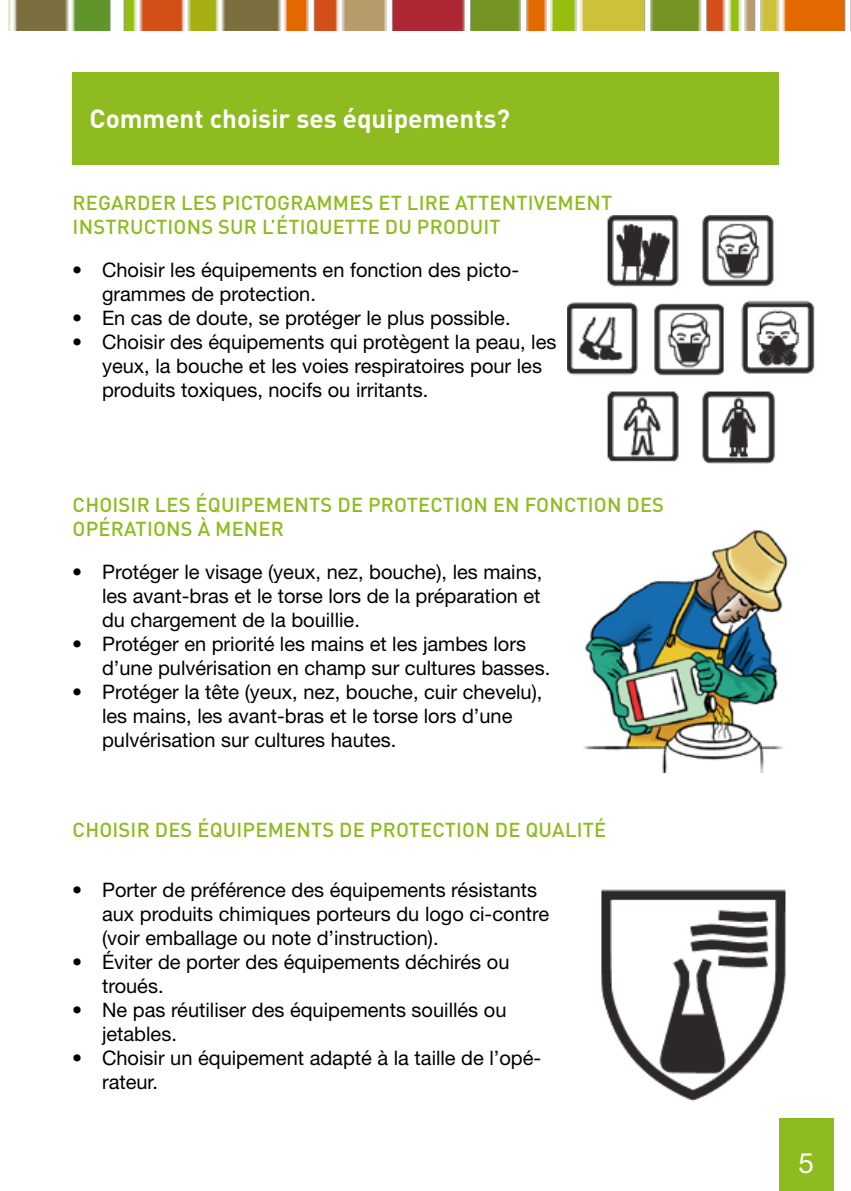
<style>
.page{position:relative;width:851px;height:1191px;background:#fff}
.page>*{position:absolute;margin:0;border:0;box-sizing:border-box;transform-origin:0 0}
.t1{font:28px "Helvetica Neue LT Std";color:#fff}
.t2{font:700 26px "DIN Pro";color:#fff}
.t3{font:20px/24px "Helvetica Neue LT Std";color:#000}
.t4{font:500 20px/24px "DIN Pro";letter-spacing:.01em;color:#8ebb1f}
</style>
<div class="page">
<div style="left:778px;top:1119px;width:55px;height:72px;background:#8ebb1f"></div>
<img style="left:8px;top:0;width:838px;height:30px">
<img style="left:567px;top:215px;width:248px;height:248px">
<div style="left:72px;top:72px;width:707px;height:92px;background:#8ebb1f"></div>
<img style="left:584px;top:530px;width:204px;height:242px">
<img style="left:601px;top:889px;width:185px;height:213px">
<h2 class="t2" style="left:89px;top:101px;width:422px">Comment choisir ses équipements?</h2>
<p class="t4" style="left:73px;top:190px;width:541px">REGARDER LES PICTOGRAMMES ET LIRE ATTENTIVEMENT<br>INSTRUCTIONS SUR L’ÉTIQUETTE DU PRODUIT</p>
<p class="t3" style="left:102px;top:257px;width:418px;text-indent:-30px">• Choisir les équipements en fonction des picto&shy;grammes de protection.</p>
<p class="t3" style="left:72px;top:305px;width:440px">• En cas de doute, se protéger le plus possible.</p>
<p class="t3" style="left:102px;top:329px;width:456px;text-indent:-30px">• Choisir des équipements qui protègent la peau, les yeux, la bouche et les voies respiratoires pour les produits toxiques, nocifs ou irritants.</p>
<p class="t4" style="left:73px;top:492px;width:593px">CHOISIR LES ÉQUIPEMENTS DE PROTECTION EN FONCTION DES<br>OPÉRATIONS À MENER</p>
<p class="t3" style="left:102px;top:559px;width:442px;text-align:justify;text-indent:-30px">• Protéger le visage (yeux, nez, bouche), les mains, les avant-bras et le torse lors de la préparation et du chargement de la bouillie.</p>
<p class="t3" style="left:102px;top:631px;width:449px;text-indent:-30px">• Protéger en priorité les mains et les jambes lors d’une pulvérisation en champ sur cultures basses.</p>
<p class="t3" style="left:102px;top:679px;width:442px;text-indent:-30px">• Protéger la tête (yeux, nez, bouche, cuir chevelu), les mains, les avant-bras et le torse lors d’une pulvérisation sur cultures hautes.</p>
<p class="t4" style="left:73px;top:817px;width:535px">CHOISIR DES ÉQUIPEMENTS DE PROTECTION DE QUALITÉ</p>
<p class="t3" style="left:102px;top:877px;width:448px;text-indent:-30px">• Porter de préférence des équipements résistants aux produits chimiques porteurs du logo ci-contre (voir emballage ou note d’instruction).</p>
<p class="t3" style="left:102px;top:949px;width:409px;text-indent:-30px">• Éviter de porter des équipements déchirés ou troués.</p>
<p class="t3" style="left:102px;top:997px;width:406px;text-indent:-30px">• Ne pas réutiliser des équipements souillés ou jetables.</p>
<p class="t3" style="left:102px;top:1045px;width:440px;text-indent:-30px">• Choisir un équipement adapté à la taille de l’opé&shy;rateur.</p>
<h1 class="t1" style="left:798px;top:1146px;width:17px">5</h1>
</div>
